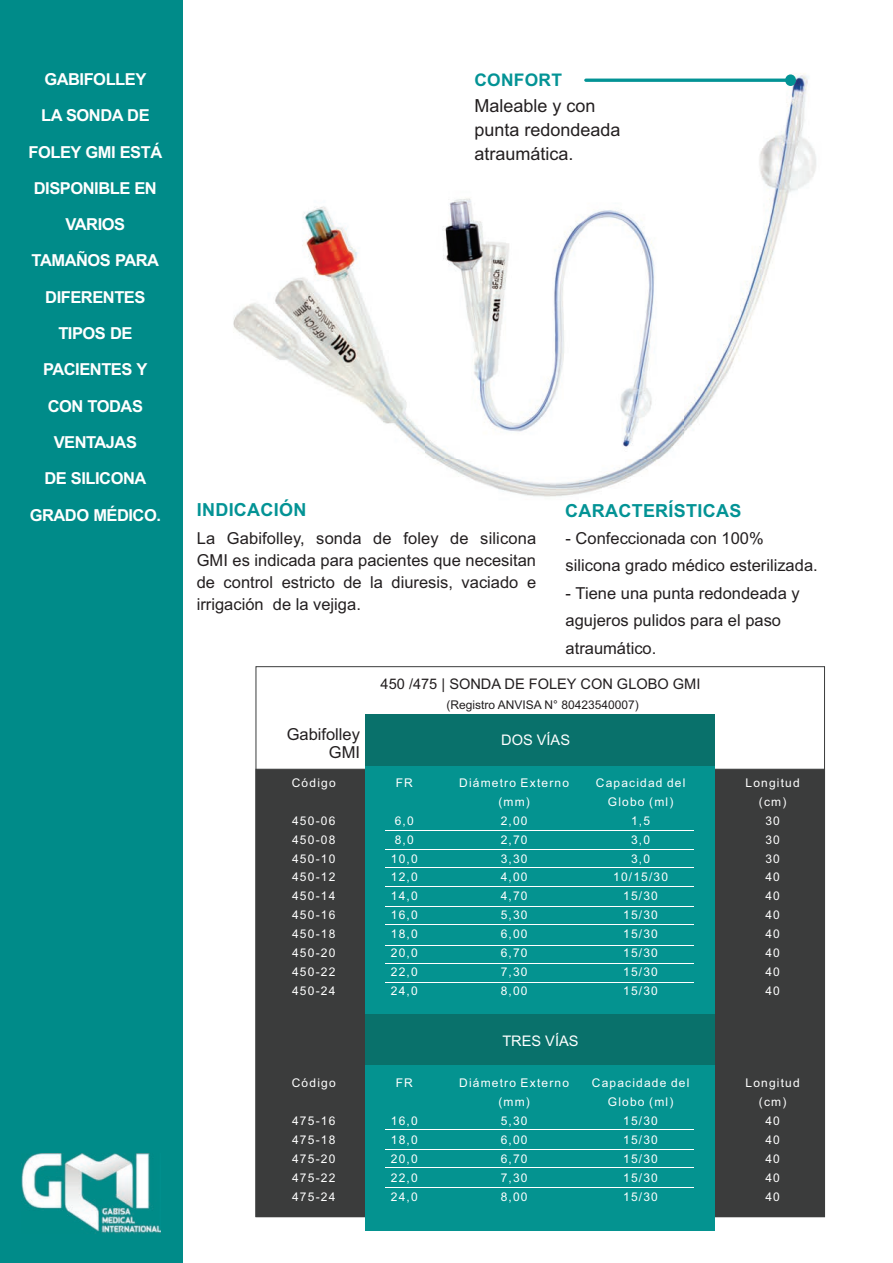
<style>
.page{position:relative;width:893px;height:1263px;background:#fff}
.page>*{position:absolute;margin:0;border:0;box-sizing:border-box;transform-origin:0 0}
.t1{font:18px/24.3px "Arial";color:#231f20}
.t2{font:700 18px "Arial";letter-spacing:.015em;color:#039395}
.t3{font:700 17.4px "Arial";letter-spacing:.015em;color:#039395}
.t4{font:16.5px/22.2px "Arial";color:#231f20}
.t5{font:700 16.5px/36.3px "Arial";letter-spacing:-.03em;color:#fff;text-align:center}
.t6{font:14.55px "Arial";color:#231f20}
.t7{font:14.55px "Arial";color:#fff}
.t8{font:12px/18.9px "Arial";letter-spacing:.1em;color:#fff;text-align:center}
.t9{font:12px "Arial";color:#231f20}
</style>
<div class="page">
<img style="left:182px;top:28px;width:634px;height:542px">
<img style="left:426px;top:169px;width:257px;height:289px">
<div style="left:0;top:0;width:182px;height:1263px;background:#008b89"></div>
<img style="left:21px;top:1153px;width:140px;height:80px">
<div style="left:256px;top:769px;width:569px;height:448px;background:#3b3c3c"></div>
<div style="left:366px;top:1065px;width:349px;height:165px;background:#049390"></div>
<div style="left:366px;top:1013px;width:349px;height:52px;background:#09716b"></div>
<svg style="left:584px;top:79px;width:201px;height:3px"></svg>
<div style="left:785px;top:74px;width:11px;height:12px;background:#039395;border-radius:50%"></div>
<div style="left:366px;top:766px;width:349px;height:248px;background:#049390"></div>
<div style="left:366px;top:714px;width:349px;height:52px;background:#09716b"></div>
<hr style="left:385px;top:830px;width:308px;height:1px;background:#fff">
<hr style="left:385px;top:849px;width:308px;height:1px;background:#fff">
<hr style="left:385px;top:867px;width:308px;height:1px;background:#fff">
<hr style="left:385px;top:887px;width:308px;height:1px;background:#fff">
<hr style="left:385px;top:906px;width:308px;height:1px;background:#fff">
<hr style="left:385px;top:924px;width:308px;height:1px;background:#fff">
<hr style="left:385px;top:945px;width:308px;height:1px;background:#fff">
<hr style="left:385px;top:963px;width:308px;height:1px;background:#fff">
<hr style="left:385px;top:982px;width:308px;height:1px;background:#fff">
<hr style="left:385px;top:1130px;width:308px;height:1px;background:#fff">
<hr style="left:385px;top:1149px;width:308px;height:1px;background:#fff">
<hr style="left:385px;top:1167px;width:308px;height:1px;background:#fff">
<hr style="left:385px;top:1187px;width:308px;height:1px;background:#fff">
<h3 class="t5" style="left:44px;top:63px;width:103px">GABIFOLLEY</h3>
<h3 class="t5" style="left:41px;top:99px;width:110px">LA SONDA DE</h3>
<h3 class="t5" style="left:29px;top:135px;width:135px">FOLEY GMI ESTÁ</h3>
<h3 class="t5" style="left:34px;top:171px;width:125px">DISPONIBLE EN</h3>
<h3 class="t5" style="left:66px;top:208px;width:61px">VARIOS</h3>
<h3 class="t5" style="left:32px;top:244px;width:129px">TAMAÑOS PARA</h3>
<h3 class="t5" style="left:45px;top:280px;width:102px">DIFERENTES</h3>
<h3 class="t5" style="left:58px;top:317px;width:76px">TIPOS DE</h3>
<h3 class="t5" style="left:43px;top:353px;width:106px">PACIENTES Y</h3>
<h3 class="t5" style="left:48px;top:389px;width:97px">CON TODAS</h3>
<h3 class="t5" style="left:54px;top:426px;width:85px">VENTAJAS</h3>
<h3 class="t5" style="left:30px;top:462px;width:133px">DE SILICONA<br>GRADO MÉDICO.</h3>
<h2 class="t3" style="left:474px;top:74px;width:89px">CONFORT</h2>
<h1 class="t2" style="left:197px;top:503px;width:111px">INDICACIÓN</h1>
<h1 class="t1" style="left:474px;top:95px;width:148px">Maleable y con punta redondeada atraumática.</h1>
<h1 class="t2" style="left:565px;top:504px;width:178px">CARACTERÍSTICAS</h1>
<h3 class="t4" style="left:197px;top:528px;width:341px;text-align:justify">La Gabifolley, sonda de foley de silicona GMI es indicada para pacientes que necesitan de control estricto de la diuresis, vaciado e irrigación de la vejiga.</h3>
<h3 class="t4" style="left:566px;top:525px;width:254px;line-height:27.5px">- Confeccionada con 100% silicona grado médico esterilizada.</h3>
<h3 class="t4" style="left:566px;top:581px;width:236px;line-height:27.5px">- Tiene una punta redondeada y agujeros pulidos para el paso atraumático.</h3>
<h3 class="t4" style="left:287px;top:726px;width:75px;line-height:18.5px;text-align:right">Gabifolley<br>GMI</h3>
<p class="t8" style="left:292px;top:774px;width:45px">Código</p>
<p class="t8" style="left:292px;top:812px;width:45px;text-align:justify">450-06<br>450-08<br>450-10<br>450-12<br>450-14<br>450-16<br>450-18<br>450-20<br>450-22<br>450-24</p>
<p class="t8" style="left:292px;top:1075px;width:45px">Código</p>
<p class="t8" style="left:292px;top:1113px;width:45px;text-align:justify">475-16<br>475-18<br>475-20<br>475-22<br>475-24</p>
<p class="t6" style="left:381px;top:678px;width:321px">450 /475 | SONDA DE FOLEY CON GLOBO GMI</p>
<p class="t9" style="left:446px;top:700px;width:194px">(Registro ANVISA N° 80423540007)</p>
<p class="t8" style="left:396px;top:774px;width:19px">FR</p>
<p class="t8" style="left:391px;top:812px;width:28px">6,0<br>8,0<br>10,0<br>12,0<br>14,0<br>16,0<br>18,0<br>20,0<br>22,0<br>24,0</p>
<p class="t8" style="left:396px;top:1075px;width:19px">FR</p>
<p class="t8" style="left:391px;top:1113px;width:28px;text-align:justify">16,0<br>18,0<br>20,0<br>22,0<br>24,0</p>
<p class="t7" style="left:501px;top:734px;width:70px">DOS VÍAS</p>
<p class="t8" style="left:459px;top:774px;width:111px">Diámetro Externo (mm)<br>2,00<br>2,70<br>3,30<br>4,00<br>4,70<br>5,30<br>6,00<br>6,70<br>7,30<br>8,00</p>
<p class="t8" style="left:596px;top:774px;width:91px">Capacidad del<br>Globo (ml)<br>1,5<br>3,0<br>3,0<br>10/15/30<br>15/30<br>15/30<br>15/30<br>15/30<br>15/30<br>15/30</p>
<p class="t8" style="left:746px;top:774px;width:56px">Longitud (cm)<br>30<br>30<br>30<br>40<br>40<br>40<br>40<br>40<br>40<br>40</p>
<p class="t7" style="left:502px;top:1035px;width:78px">TRES VÍAS</p>
<p class="t8" style="left:459px;top:1075px;width:111px">Diámetro Externo (mm)<br>5,30<br>6,00<br>6,70<br>7,30<br>8,00</p>
<p class="t8" style="left:592px;top:1075px;width:99px">Capacidade del<br>Globo (ml)<br>15/30<br>15/30<br>15/30<br>15/30<br>15/30</p>
<p class="t8" style="left:746px;top:1075px;width:56px">Longitud (cm)<br>40<br>40<br>40<br>40<br>40</p>
</div>
